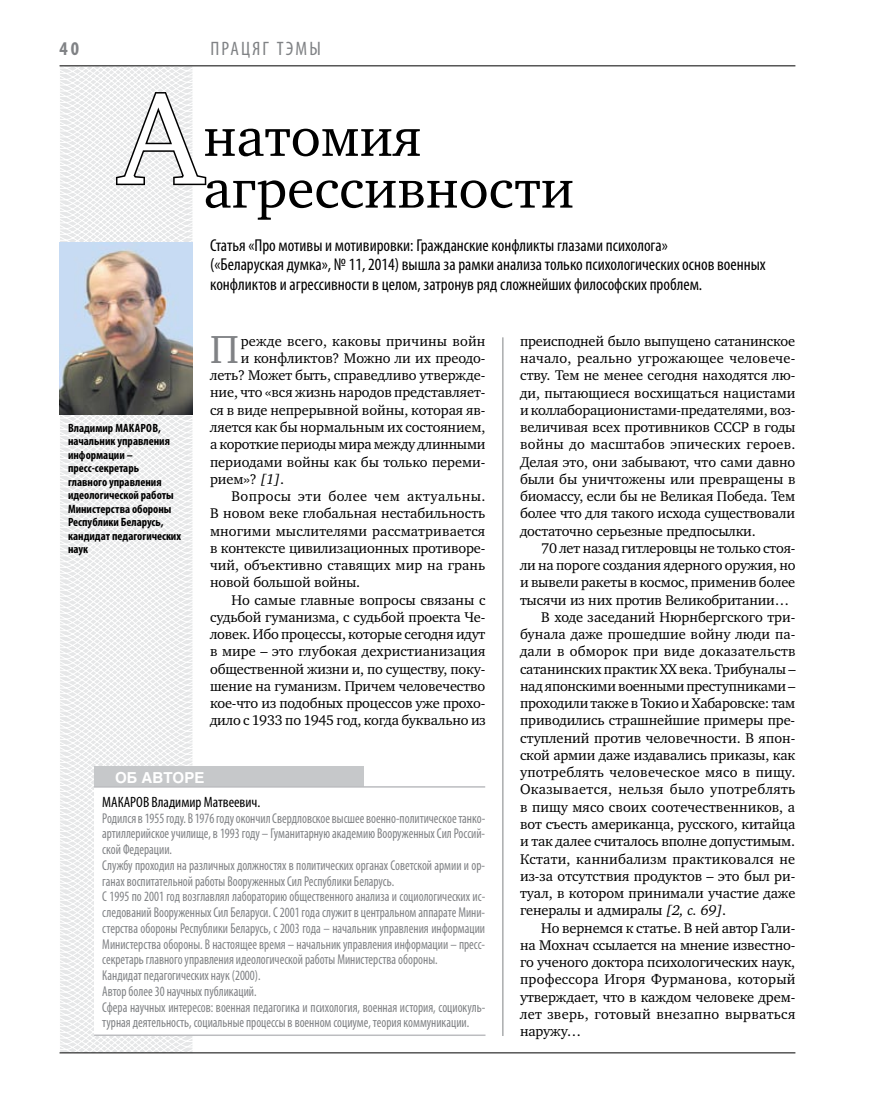
<style>
.page{position:relative;width:872px;height:1106px;background:#fff}
.page>*{position:absolute;margin:0;border:0;box-sizing:border-box;transform-origin:0 0}
.t1{font:132.6px "Charter C";color:#fff}
.t2{font:55.5px/51.8px "Charter C";color:#000}
.t3{font:40.05px "Charter C";color:#808285}
.t4{font:condensed 19.5px "Myriad Pro";letter-spacing:.11em;color:#808285}
.t5{font:700 condensed 19.5px "Myriad Pro";color:#808285}
.t6{font:condensed 17.25px/19.5px "Myriad Pro";color:#000}
.t7{font:condensed 15px "Myriad Pro";color:#000}
.t8{font:700 15px "Helios";color:#fff}
.t9{font:14.4px/17.2px "Charter C";letter-spacing:-.005em;color:#000;text-align:justify}
.t10{font:14.4px "Charter C";letter-spacing:.015em;color:#000}
.t11{font:14.4px "Charter C";letter-spacing:.02em;color:#000}
.t12{font:14.4px "Charter C";letter-spacing:.03em;color:#000}
.t13{font:condensed 14.25px/15.8px "Myriad Pro";color:#808285;scale:.9 1}
.t14{font:700 condensed 12px/13.5px "Myriad Pro";color:#000}
.s1{font-style:italic}
</style>
<div class="page">
<svg style="left:59px;top:65px;width:192px;height:989px"></svg>
<hr style="left:60px;top:1052px;width:735px;height:1px;background:#000">
<hr style="left:60px;top:65px;width:735px;height:1px;background:#000">
<hr style="left:502px;top:337px;width:1px;height:699px;background:#808285">
<svg style="left:114px;top:90px;width:94px;height:97px"></svg>
<img style="left:60px;top:242px;width:133px;height:173px">
<div style="left:94px;top:766px;width:269px;height:23px;background:#c6c8ca"></div>
<div style="left:94px;top:787px;width:391px;height:249px;background:#fff"></div>
<hr style="left:94px;top:1034px;width:391px;height:2px;background:#bcbdc0">
<hr style="left:94px;top:786px;width:391px;height:1px;background:#bcbdc0">
<h3 class="t5" style="left:60px;top:37px;width:21px">40</h3>
<h3 class="t4" style="left:210px;top:37px;width:112px">Працяг тэмы</h3>
<h1 class="t1" style="left:118px;top:65px;width:86px">А</h1>
<h2 class="t2" style="left:203px;top:112px;width:372px">натомия агрессивности</h2>
<p class="t6" style="left:210px;top:235px;width:557px">Статья «Про мотивы и мотивировки: Гражданские конфликты глазами психолога»<br>(«Беларуская думка», № 11, 2014) вышла за рамки анализа только психологических основ военных конфликтов и агрессивности в целом, затронув ряд сложнейших философских проблем.</p>
<p class="t14" style="left:68px;top:421px;width:115px">Владимир Макаров, начальник управления информации – пресс-секретарь главного управления идеологической работы<br>Министерства обороны<br>Республики Беларусь, кандидат педагогических наук</p>
<h3 class="t3" style="left:210px;top:327px;width:30px">П</h3>
<p class="t9" style="left:241px;top:332px;width:246px">режде всего, каковы причины войн</p>
<p class="t9" style="left:241px;top:349px;width:246px">и конфликтов? Можно ли их преодо-</p>
<p class="t9" style="left:210px;top:367px;width:277px">леть? Может быть, справедливо утвержде-</p>
<p class="t9" style="left:210px;top:384px;width:277px">ние, что «вся жизнь народов представляет-</p>
<p class="t9" style="left:210px;top:401px;width:277px">ся в виде непрерывной войны, которая яв-</p>
<p class="t9" style="left:210px;top:418px;width:277px">ляется как бы нормальным их состоянием,</p>
<p class="t9" style="left:210px;top:436px;width:277px">а короткие периоды мира между длинными</p>
<p class="t9" style="left:210px;top:453px;width:277px">периодами войны как бы только переми-</p>
<p class="t9" style="left:210px;top:470px;width:76px">рием»? <span class="s1">[1]</span>.</p>
<p class="t12" style="left:231px;top:488px;width:256px">Вопросы эти более чем актуальны.</p>
<p class="t9" style="left:210px;top:505px;width:277px">В новом веке глобальная нестабильность</p>
<p class="t9" style="left:210px;top:522px;width:277px">многими мыслителями рассматривается</p>
<p class="t9" style="left:210px;top:539px;width:277px">в контексте цивилизационных противоре-</p>
<p class="t9" style="left:210px;top:556px;width:277px">чий, объективно ставящих мир на грань</p>
<p class="t9" style="left:210px;top:574px;width:152px">новой большой войны.</p>
<p class="t9" style="left:231px;top:591px;width:256px">Но самые главные вопросы связаны с</p>
<p class="t9" style="left:210px;top:608px;width:277px">судьбой гуманизма, с судьбой проекта Че-</p>
<p class="t9" style="left:210px;top:625px;width:277px">ловек. Ибо процессы, которые сегодня идут</p>
<p class="t9" style="left:210px;top:643px;width:277px">в мире – это глубокая дехристианизация</p>
<p class="t9" style="left:210px;top:660px;width:277px">общественной жизни и, по существу, поку-</p>
<p class="t9" style="left:210px;top:677px;width:277px">шение на гуманизм. Причем человечество</p>
<p class="t9" style="left:210px;top:694px;width:277px">кое-что из подобных процессов уже прохо-</p>
<p class="t9" style="left:210px;top:712px;width:277px">дило с 1933 по 1945 год, когда буквально из</p>
<p class="t8" style="left:115px;top:769px;width:91px">об авторе</p>
<p class="t7" style="left:102px;top:793px;width:159px">МАКАРОВ Владимир Матвеевич.</p>
<p class="t13" style="left:102px;top:810px;width:427px">Родился в 1955 году. В 1976 году окончил Свердловское высшее военно-политическое танко&shy;артиллерийское училище, в 1993 году – Гуманитарную академию Вооруженных Сил Россий&shy;ской Федерации.<br>Службу проходил на различных должностях в политических органах Советской армии и ор&shy;ганах воспитательной работы Вооруженных Сил Республики Беларусь.<br>С 1995 по 2001 год возглавлял лабораторию общественного анализа и социологических ис&shy;следований Вооруженных Сил Беларуси. С 2001 года служит в центральном аппарате Мини&shy;стерства обороны Республики Беларусь, с 2003 года – начальник управления информации Министерства обороны. В настоящее время – начальник управления информации – пресс&shy;секретарь главного управления идеологической работы Министерства обороны.<br>Кандидат педагогических наук (2000).<br>Автор более 30 научных публикаций.<br>Сфера научных интересов: военная педагогика и психология, военная история, социокуль&shy;турная деятельность, социальные процессы в военном социуме, теория коммуникации.</p>
<p class="t9" style="left:520px;top:332px;width:277px">преисподней было выпущено сатанинское начало, реально угрожающее человече&shy;ству. Тем не менее сегодня находятся лю&shy;ди, пытающиеся восхищаться нацистами и коллаборационистами-предателями, воз&shy;величивая всех противников СССР в годы войны до масштабов эпических героев.<br>Делая это, они забывают, что сами давно были бы уничтожены или превращены в биомассу, если бы не Великая Победа. Тем более что для такого исхода существовали достаточно серьезные предпосылки.</p>
<p class="t9" style="left:541px;top:539px;width:256px">70 лет назад гитлеровцы не только стоя-</p>
<p class="t9" style="left:520px;top:557px;width:277px">ли на пороге создания ядерного оружия, но</p>
<p class="t9" style="left:520px;top:574px;width:277px">и вывели ракеты в космос, применив более</p>
<p class="t9" style="left:520px;top:591px;width:271px">тысячи из них против Великобритании…</p>
<p class="t9" style="left:541px;top:608px;width:256px">В ходе заседаний Нюрнбергского три-</p>
<p class="t9" style="left:520px;top:626px;width:277px">бунала даже прошедшие войну люди па-</p>
<p class="t9" style="left:520px;top:643px;width:277px">дали в обморок при виде доказательств</p>
<p class="t9" style="left:520px;top:660px;width:277px">сатанинских практик ХХ века. Трибуналы –</p>
<p class="t9" style="left:520px;top:677px;width:277px">над японскими военными преступниками –</p>
<p class="t9" style="left:520px;top:695px;width:277px">проходили также в Токио и Хабаровске: там</p>
<p class="t9" style="left:520px;top:712px;width:277px">приводились страшнейшие примеры пре-</p>
<p class="t9" style="left:520px;top:729px;width:277px">ступлений против человечности. В япон-</p>
<p class="t9" style="left:520px;top:746px;width:277px">ской армии даже издавались приказы, как</p>
<p class="t10" style="left:520px;top:764px;width:277px">употреблять человеческое мясо в пищу.</p>
<p class="t11" style="left:520px;top:781px;width:277px">Оказывается, нельзя было употреблять</p>
<p class="t9" style="left:520px;top:798px;width:277px">в пищу мясо своих соотечественников, а</p>
<p class="t9" style="left:520px;top:815px;width:277px">вот съесть американца, русского, китайца</p>
<p class="t9" style="left:520px;top:833px;width:277px">и так далее считалось вполне допустимым.</p>
<p class="t10" style="left:520px;top:850px;width:277px">Кстати, каннибализм практиковался не</p>
<p class="t9" style="left:520px;top:867px;width:277px">из-за отсутствия продуктов – это был ри-</p>
<p class="t9" style="left:520px;top:884px;width:277px">туал, в котором принимали участие даже</p>
<p class="t9" style="left:520px;top:902px;width:208px">генералы и адмиралы <span class="s1">[2, с. 69]</span>.</p>
<p class="t9" style="left:541px;top:919px;width:255px">Но вернемся к статье. В ней автор Гали-</p>
<p class="t9" style="left:520px;top:936px;width:277px">на Мохнач ссылается на мнение известно-</p>
<p class="t9" style="left:520px;top:953px;width:277px">го ученого доктора психологических наук,</p>
<p class="t10" style="left:520px;top:971px;width:277px">профессора Игоря Фурманова, который</p>
<p class="t9" style="left:520px;top:988px;width:277px">утверждает, что в каждом человеке дрем-</p>
<p class="t10" style="left:520px;top:1006px;width:277px">лет зверь, готовый внезапно вырваться</p>
<p class="t9" style="left:520px;top:1022px;width:63px">наружу…</p>
</div>
